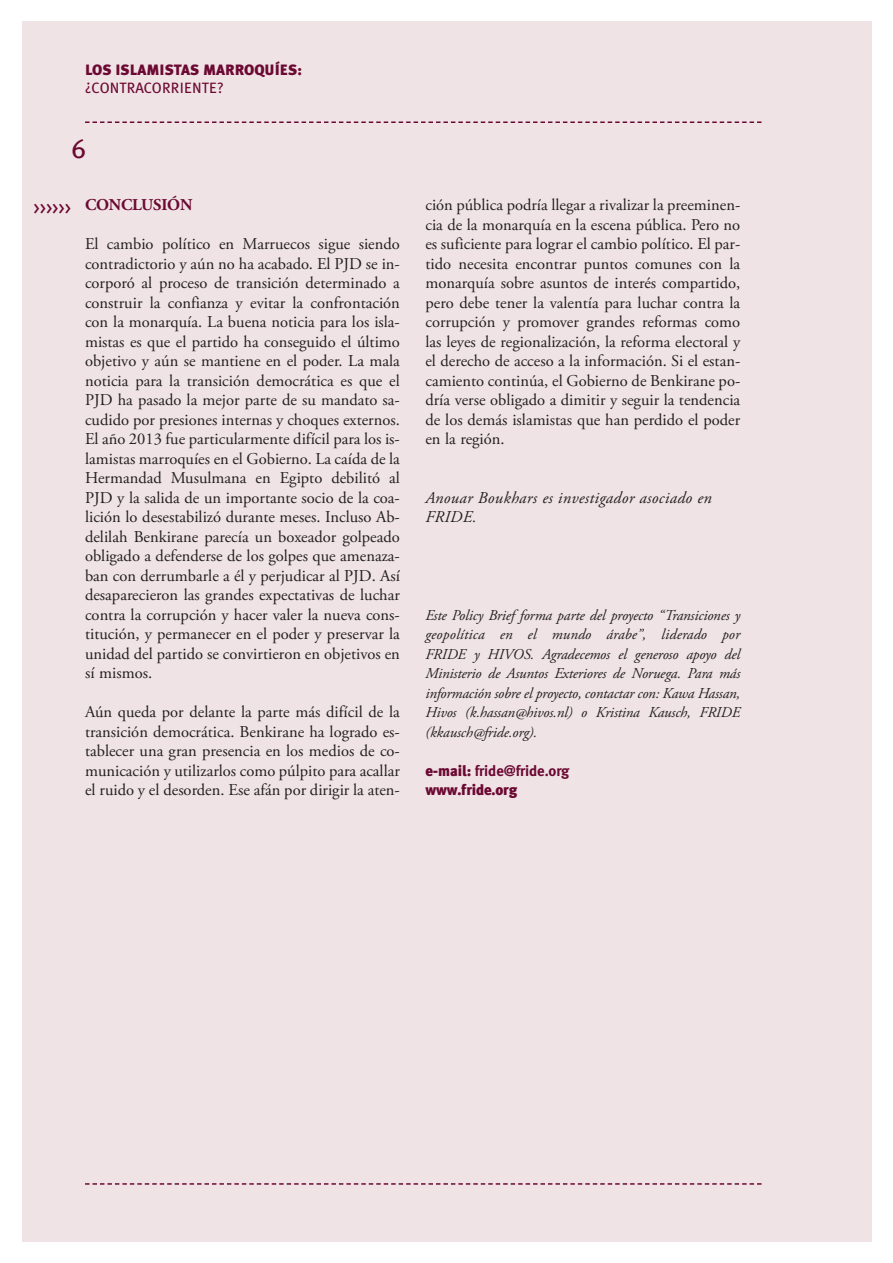
<style>
.page{position:relative;width:893px;height:1263px;background:#fff}
.page>*{position:absolute;margin:0;border:0;box-sizing:border-box;transform-origin:0 0}
.t1{font:27px "Meta Plus Book Caps";color:#6c0932}
.t2{font:18px "Meta Plus Book Caps";color:#6c0932}
.t3{font:16.5px/19.5px "Adobe Garamond Pro";color:#231f20;text-align:justify}
.t4{font:italic 16.5px/19.5px "Adobe Garamond Pro";letter-spacing:.02em;color:#231f20}
.t5{font:700 16.5px "Adobe Garamond Pro";letter-spacing:-.01em;color:#6c0932}
.t6{font:italic 15px/19.5px "Adobe Garamond Pro";letter-spacing:-.01em;color:#231f20;text-align:justify}
.t7{font:900 15px/19.5px "Meta Plus";color:#6c0932}
.t8{font:15px "Meta Plus";color:#6c0932}
.s1{font-weight:700}
</style>
<div class="page">
<div style="left:22px;top:22px;width:850px;height:1220px;background:#efe3e5"></div>
<svg style="left:85px;top:121px;width:676px;height:2px"></svg>
<svg style="left:85px;top:1183px;width:676px;height:2px"></svg>
<p class="t7" style="left:85px;top:60px;width:218px">LOS ISLAMISTAS MARROQUÍES:</p>
<p class="t8" style="left:85px;top:79px;width:140px">¿CONTRACORRIENTE?</p>
<h1 class="t1" style="left:71px;top:133px;width:16px">6</h1>
<p class="t2" style="left:34px;top:197px;width:39px">&gt;&gt;&gt;&gt;&gt;&gt;</p>
<p class="t5" style="left:85px;top:198px;width:109px">CONCLUSIÓN</p>
<p class="t3" style="left:85px;top:235px;width:316px">El cambio político en Marruecos sigue siendo contradictorio y aún no ha acabado. El PJD se in&shy;corporó al proceso de transición determinado a construir la confianza y evitar la confrontación con la monarquía. La buena noticia para los isla&shy;mistas es que el partido ha conseguido el último objetivo y aún se mantiene en el poder. La mala noticia para la transición democrática es que el PJD ha pasado la mejor parte de su mandato sa&shy;cudido por presiones internas y choques externos.<br>El año 2013 fue particularmente difícil para los is&shy;lamistas marroquíes en el Gobierno. La caída de la Hermandad Musulmana en Egipto debilitó al PJD y la salida de un importante socio de la coa&shy;lición lo desestabilizó durante meses. Incluso Ab&shy;delilah Benkirane parecía un boxeador golpeado obligado a defenderse de los golpes que amenaza&shy;ban con derrumbarle a él y perjudicar al PJD. Así desaparecieron las grandes expectativas de luchar contra la corrupción y hacer valer la nueva cons&shy;titución, y permanecer en el poder y preservar la unidad del partido se convirtieron en objetivos en sí mismos.</p>
<p class="t3" style="left:85px;top:703px;width:316px">Aún queda por delante la parte más difícil de la transición democrática. Benkirane ha logrado es&shy;tablecer una gran presencia en los medios de co&shy;municación y utilizarlos como púlpito para acallar el ruido y el desorden. Ese afán por dirigir la aten-</p>
<p class="t3" style="left:425px;top:196px;width:316px">ción pública podría llegar a rivalizar la preeminen&shy;cia de la monarquía en la escena pública. Pero no es suficiente para lograr el cambio político. El par&shy;tido necesita encontrar puntos comunes con la monarquía sobre asuntos de interés compartido, pero debe tener la valentía para luchar contra la corrupción y promover grandes reformas como las leyes de regionalización, la reforma electoral y el derecho de acceso a la información. Si el estan&shy;camiento continúa, el Gobierno de Benkirane po&shy;dría verse obligado a dimitir y seguir la tendencia de los demás islamistas que han perdido el poder en la región.</p>
<p class="t4" style="left:425px;top:489px;width:288px">Anouar Boukhars es investigador asociado en<br>FRIDE.</p>
<p class="t6" style="left:425px;top:606px;width:316px">Este Policy Brief forma parte del proyecto “Transiciones y geopolítica en el mundo árabe”, liderado por FRIDE y HIVOS. Agradecemos el generoso apoyo del Ministerio de Asuntos Exteriores de Noruega. Para más información sobre el proyecto, contactar con: Kawa Hassan, Hivos (k.hassan@hivos.nl) o Kristina Kausch, FRIDE (kkausch@fride.org).</p>
<p class="t7" style="left:425px;top:761px;width:146px">e-mail: <span class="s1">fride@fride.org </span>www.fride.org</p>
</div>
